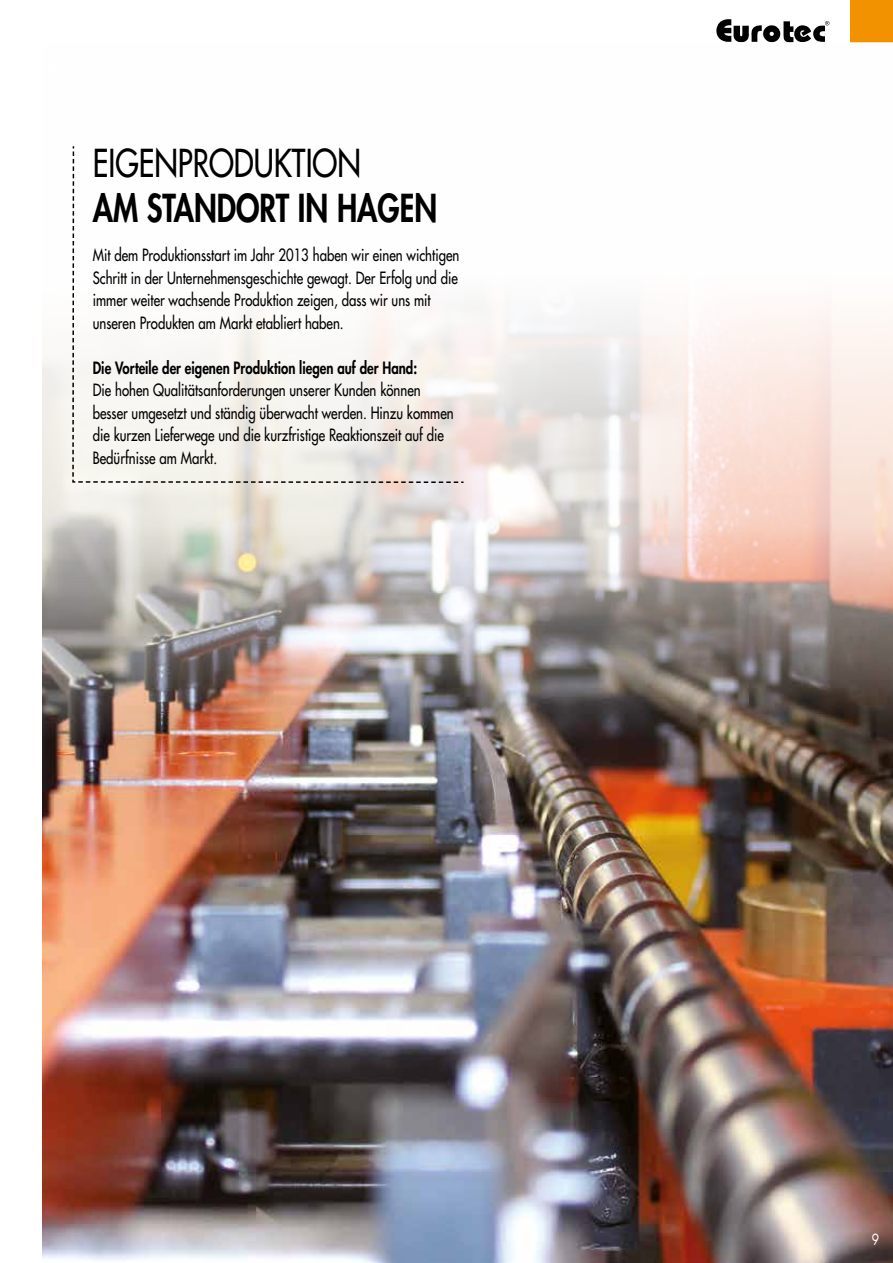
<style>
.page{position:relative;width:893px;height:1263px;background:#fff}
.page>*{position:absolute;margin:0;border:0;box-sizing:border-box;transform-origin:0 0}
.t1{font:800 37.5px "Futura Std";color:#000;scale:.8 1}
.t2{font:500 37.5px "Futura Std";color:#000;scale:.8 1}
.t3{font:500 16.5px/22.5px "Futura Std";color:#000;scale:.8 1}
.t4{font:800 16.5px "Futura Std";color:#000;scale:.8 1}
.t5{font:15px "Futura Std";color:#fff;scale:.8 1}
</style>
<div class="page">
<div style="left:850px;top:0;width:43px;height:43px;background:#f39200"></div>
<svg style="left:716px;top:19px;width:113px;height:24px"></svg>
<img style="left:43px;top:775px;width:850px;height:488px">
<img style="left:42px;top:305px;width:851px;height:470px">
<svg style="left:72px;top:146px;width:393px;height:338px"></svg>
<h1 class="t2" style="left:93px;top:140px;width:337px">EIGENPRODUKTION</h1>
<h1 class="t1" style="left:93px;top:185px;width:432px">AM STANDORT IN HAGEN</h1>
<p class="t3" style="left:93px;top:244px;width:460px">Mit dem Produktionsstart im Jahr 2013 haben wir einen wichtigen Schritt in der Unternehmensgeschichte gewagt. Der Erfolg und die immer weiter wachsende Produktion zeigen, dass wir uns mit unseren Produkten am Markt etabliert haben.</p>
<p class="t4" style="left:93px;top:357px;width:407px">Die Vorteile der eigenen Produktion liegen auf der Hand:</p>
<p class="t3" style="left:93px;top:379px;width:453px">Die hohen Qualitätsanforderungen unserer Kunden können besser umgesetzt und ständig überwacht werden. Hinzu kommen die kurzen Lieferwege und die kurzfristige Reaktionszeit auf die Bedürfnisse am Markt.</p>
<p class="t5" style="left:872px;top:1230px;width:11px">9</p>
</div>
